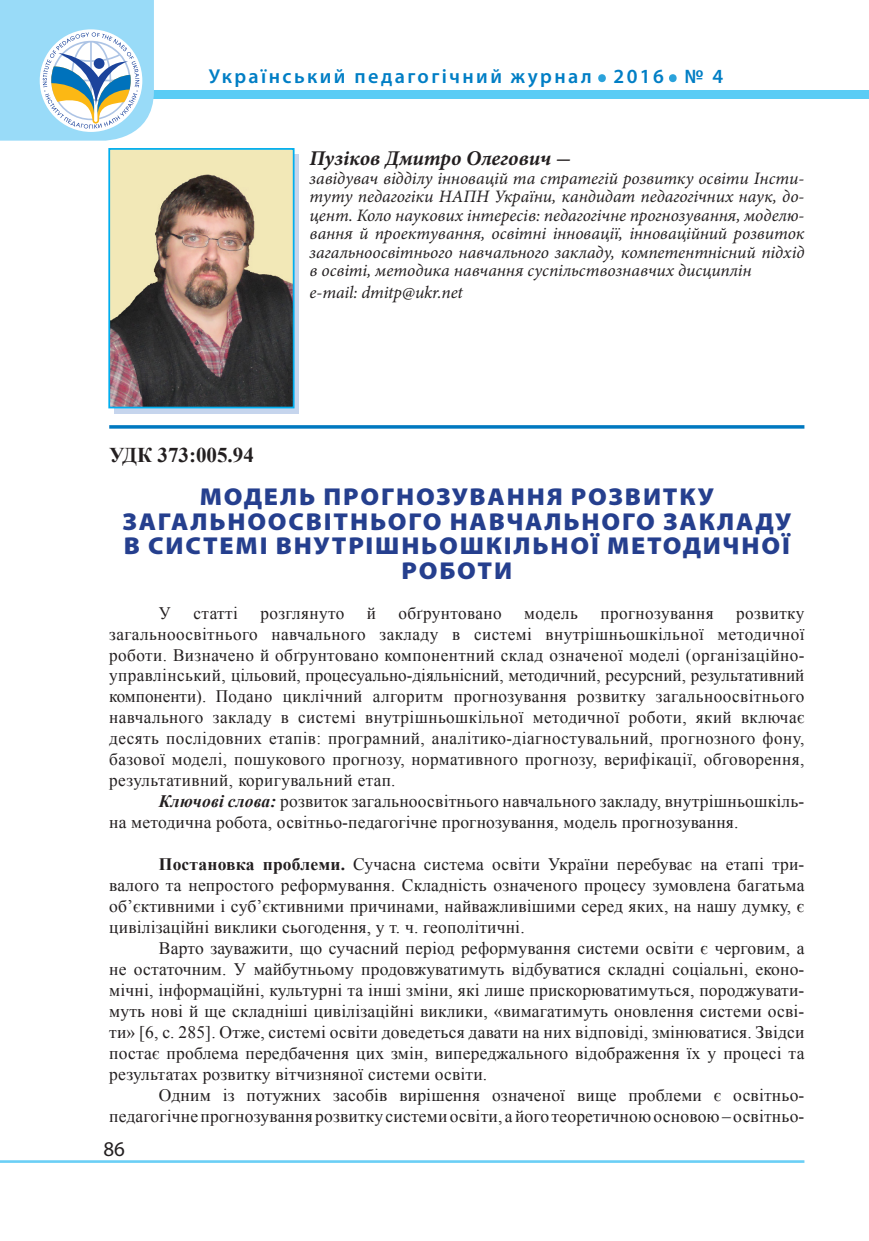
<style>
.page{position:relative;width:869px;height:1241px;background:#fff}
.page>*{position:absolute;margin:0;border:0;box-sizing:border-box;transform-origin:0 0}
.t1{font:600 50.4px "Myriad Pro";color:#2aa2db}
.t2{font:900 24.5px/24.5px "Myriad Pro";letter-spacing:.07em;color:#253f8e;text-align:center;scale:1.05 1}
.t3{font:italic 700 21px "Minion Pro";letter-spacing:-.005em;color:#231f20}
.t4{font:700 21px "Times New Roman";color:#231f20}
.t5{font:21px "Myriad Pro";color:#231f20}
.t6{font:600 20.12px "Myriad Pro";letter-spacing:.12em;color:#007ec5}
.Стиль_абзаца_1222222{font:17.5px/21px "Times New Roman";letter-spacing:.01em;color:#231f20;text-align:justify}
.t7{font:italic 17.5px/18.6px "Minion Pro";color:#231f20;text-align:justify}
.s1{font-weight:700;font-style:italic}
.s2{font-weight:700}
</style>
<div class="page">
<hr style="left:0;top:1159px;width:804px;height:3px;background:#6bcff6">
<div style="left:0;top:90px;width:868px;height:8px;background:#5accf5"></div>
<svg style="left:0;top:0;width:154px;height:141px"></svg>
<hr style="left:109px;top:425px;width:695px;height:3px;background:#0078c0">
<svg style="left:115px;top:154px;width:184px;height:259px;background:#b2d1ed"></svg>
<img style="left:111px;top:151px;width:180px;height:254px">
<div style="left:108px;top:148px;width:186px;height:260px;border:2px solid #00aeef"></div>
<p class="t6" style="left:208px;top:64px;width:384px">Український педагогічний журнал</p>
<h1 class="t1" style="left:595px;top:33px;width:13px">.</h1>
<p class="t6" style="left:613px;top:64px;width:52px">2016</p>
<h1 class="t1" style="left:666px;top:33px;width:13px">.</h1>
<p class="t6" style="left:684px;top:64px;width:40px">№ 4</p>
<p class="t3" style="left:309px;top:143px;width:263px">Пузіков Дмитро Олегович -</p>
<p class="t7" style="left:309px;top:169px;width:496px">завідувач відділу інновацій та стратегій розвитку освіти Інсти&shy;туту педагогіки НАПН України, кандидат педагогічних наук, до&shy;цент. Коло наукових інтересів: педагогічне прогнозування, моделю&shy;вання й проектування, освітні інновації, інноваційний розвиток загальноосвітнього навчального закладу, компетентнісний підхід в освіті, методика навчання суспільствознавчих дисциплін</p>
<p class="t7" style="left:309px;top:283px;width:155px">e-mail: dmitp@ukr.net</p>
<p class="t4" style="left:109px;top:440px;width:146px">УДК 373:005.94</p>
<p class="t2" style="left:122px;top:484px;width:638px">МОДЕЛЬ ПРОГНОЗУВАННЯ РОЗВИТКУ<br>ЗАГАЛЬНООСВІТНЬОГО НАВЧАЛЬНОГО ЗАКЛАДУ<br>В СИСТЕМІ ВНУТРІШНЬОШКІЛЬНОЇ МЕТОДИЧНОЇ<br>РОБОТИ</p>
<p class="Стиль_абзаца_1222222" style="left:159px;top:602px;width:14px">У</p>
<p class="Стиль_абзаца_1222222" style="left:193px;top:602px;width:46px">статті</p>
<p class="Стиль_абзаца_1222222" style="left:260px;top:602px;width:85px">розглянуто</p>
<p class="Стиль_абзаца_1222222" style="left:366px;top:602px;width:11px">й</p>
<p class="Стиль_абзаца_1222222" style="left:398px;top:602px;width:105px">обґрунтовано</p>
<p class="Стиль_абзаца_1222222" style="left:524px;top:602px;width:55px">модель</p>
<p class="Стиль_абзаца_1222222" style="left:600px;top:602px;width:114px">прогнозування</p>
<p class="Стиль_абзаца_1222222" style="left:109px;top:602px;width:696px;text-indent:626px">розвитку загальноосвітнього навчального закладу в системі внутрішньошкільної методичної роботи. Визначено й обґрунтовано компонентний склад означеної моделі (організаційно&shy;управлінський, цільовий, процесуально-діяльнісний, методичний, ресурсний, результативний компоненти). Подано циклічний алгоритм прогнозування розвитку загальноосвітнього навчального закладу в системі внутрішньошкільної методичної роботи, який включає десять послідовних етапів: програмний, аналітико-діагностувальний, прогнозного фону, базової моделі, пошукового прогнозу, нормативного прогнозу, верифікації, обговорення, результативний, коригувальний етап.</p>
<p class="Стиль_абзаца_1222222" style="left:109px;top:790px;width:696px;text-indent:50px"><span class="s1">Ключові слова:</span> розвиток загальноосвітнього навчального закладу, внутрішньошкіль&shy;на методична робота, освітньо-педагогічне прогнозування, модель прогнозування.</p>
<p class="Стиль_абзаца_1222222" style="left:109px;top:853px;width:696px;text-indent:50px"><span class="s2">Постановка проблеми.</span> Сучасна система освіти України перебуває на етапі три&shy;валого та непростого реформування. Складність означеного процесу зумовлена багатьма об’єктивними і суб’єктивними причинами, найважливішими серед яких, на нашу думку, є цивілізаційні виклики сьогодення, у т. ч. геополітичні.</p>
<p class="Стиль_абзаца_1222222" style="left:109px;top:937px;width:696px;text-indent:50px">Варто зауважити, що сучасний період реформування системи освіти є черговим, а не остаточним. У майбутньому продовжуватимуть відбуватися складні соціальні, еконо&shy;мічні, інформаційні, культурні та інші зміни, які лише прискорюватимуться, породжувати&shy;муть нові й ще складніші цивілізаційні виклики, «вимагатимуть оновлення системи осві&shy;ти» [6, с. 285]. Отже, системі освіти доведеться давати на них відповіді, змінюватися. Звідси постає проблема передбачення цих змін, випереджального відображення їх у процесі та результатах розвитку вітчизняної системи освіти.</p>
<p class="Стиль_абзаца_1222222" style="left:109px;top:1084px;width:696px;text-align:right">Одним із потужних засобів вирішення означеної вище проблеми є освітньо&shy;педагогічне прогнозування розвитку системи освіти, а його теоретичною основою– освітньо-</p>
<p class="t5" style="left:103px;top:1135px;width:23px">86</p>
</div>
